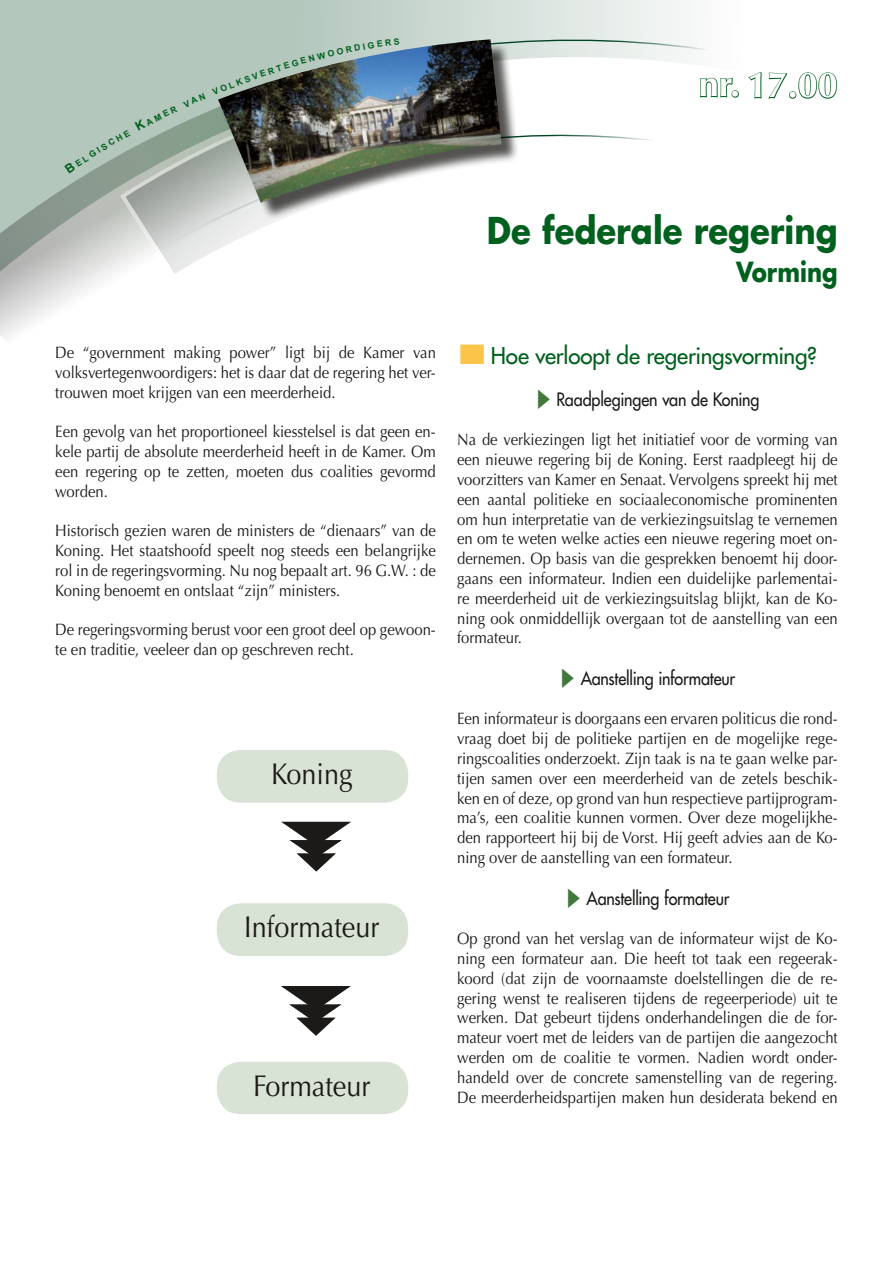
<style>
.page{position:relative;width:893px;height:1263px;background:#fff}
.page>*{position:absolute;margin:0;border:0;box-sizing:border-box;transform-origin:0 0}
.t1{font:700 36px "Futura Std";color:#00601d;scale:.9 1}
.t2{font:700 36px "Optima LT Std";color:#fff}
.t3{font:30px "Optima LT Std";color:#1b1a18;scale:.9 1}
.t4{font:700 27px "Futura Std";color:#00601d;scale:.85 1}
.t5{font:500 22.5px "Futura Std";letter-spacing:-.01em;color:#00601d}
.t6{font:500 18px "Futura Std";letter-spacing:-.01em;color:#1b1a18;scale:.9 1}
.t7{font:16.5px/19.8px "Optima LT Std";color:#1b1a18;text-align:justify;scale:.9 1}
</style>
<div class="page">
<svg style="left:0;top:0;width:797px;height:100px;fill:#b3c7bd"></svg>
<div style="left:0;top:100px;width:64px;height:45px;background:#b3c7bd"></div>
<svg style="left:0;top:145px;width:118px;height:194px"></svg>
<svg style="left:118px;top:87px;width:161px;height:187px"></svg>
<svg style="left:477px;top:36px;width:263px;height:105px"></svg>
<div style="left:221px;top:42px;width:299px;height:178px;background:#1b1a18;opacity:.75"></div>
<img style="left:218px;top:39px;width:284px;height:164px">
<svg style="left:746px;top:71px;width:42px;height:28px"></svg>
<div style="left:789px;top:91px;width:7px;height:8px;border:2px solid #00601d;border-radius:50%"></div>
<svg style="left:798px;top:72px;width:40px;height:27px"></svg>
<svg style="left:281px;top:821px;width:70px;height:51px"></svg>
<svg style="left:281px;top:986px;width:70px;height:50px"></svg>
<div style="left:217px;top:750px;width:191px;height:53px;background:#d9e3d5;border-radius:24px"></div>
<div style="left:217px;top:903px;width:191px;height:53px;background:#d9e3d5;border-radius:24px"></div>
<div style="left:217px;top:1062px;width:191px;height:52px;background:#d9e3d5;border-radius:24px"></div>
<svg style="left:64px;top:93px;width:142px;height:80px;background:#a8bbb0"></svg>
<svg style="left:212px;top:38px;width:188px;height:57px;background:#879d9e"></svg>
<h1 class="t2" style="left:699px;top:64px;width:140px">nr. 17.00</h1>
<h1 class="t1" style="left:487px;top:206px;width:391px">De federale regering</h1>
<h3 class="t4" style="left:736px;top:254px;width:121px">Vorming</h3>
<p class="t7" style="left:55px;top:343px;width:424px">De “government making power” ligt bij de Kamer van volksvertegen woordi gers: het is daar dat de regering het ver&shy;trouwen moet krijgen van een meerderheid.</p>
<p class="t7" style="left:55px;top:422px;width:424px">Een gevolg van het proportioneel kiesstelsel is dat geen en&shy;kele partij de absolute meerderheid heeft in de Kamer. Om een regering op te zetten, moeten dus coalities gevormd worden.</p>
<p class="t7" style="left:55px;top:521px;width:424px">Historisch gezien waren de ministers de “dienaar s” van de Koning. Het staatshoofd speelt nog steeds een belangrijke rol in de regerings vorming. Nu nog bepaalt art. 96 G.W. : de Koning benoemt en ontslaat “zijn” ministers.</p>
<p class="t7" style="left:55px;top:620px;width:424px">De regeringsvorming berust voor een groot deel op gewoon&shy;te en traditie, veeleer dan op geschreven recht.</p>
<h2 class="t3" style="left:271px;top:756px;width:92px">Koning</h2>
<h2 class="t3" style="left:244px;top:910px;width:152px">Informateur</h2>
<h2 class="t3" style="left:253px;top:1068px;width:132px">Formateur</h2>
<h3 class="t5" style="left:491px;top:342px;width:328px">Hoe verloopt de regeringsvorming?</h3>
<p class="t6" style="left:557px;top:388px;width:227px">Raadplegingen van de Koning</p>
<p class="t7" style="left:457px;top:430px;width:424px">Na de verkiezingen ligt het initiatief voor de vorming van een nieuwe rege ring bij de Koning. Eerst raadpleegt hij de voorzitters van Kamer en Senaat. Vervolgens spreekt hij met een aantal politieke en sociaaleconomische prominenten om hun interpreta tie van de verkiezingsuitslag te vernemen en om te weten welke acties een nieuwe regering moet on&shy;dernemen. Op basis van die gesprekken benoemt hij door&shy;gaans een infor ma teur. Indien een duidelijke parlementai&shy;re meer derheid uit de verkiez ingsuitslag blijkt, kan de Ko&shy;ning ook onmiddellijk overgaan tot de aanstel ling van een formateur.</p>
<p class="t6" style="left:581px;top:667px;width:173px">Aanstelling informateur</p>
<p class="t7" style="left:457px;top:709px;width:424px">Een informateur is doorgaans een ervaren politicus die rond&shy;vraag doet bij de politieke partijen en de mogelijke rege&shy;ringscoalities onderzoekt. Zijn taak is na te gaan welke par&shy;tijen samen over een meerderheid van de zetels beschik&shy;ken en of deze, op grond van hun respectieve partijprogram&shy;ma’s, een coalitie kunnen vormen. Over deze mogelijkhe&shy;den rapporteert hij bij de Vorst. Hij geeft advies aan de Ko&shy;ning over de aanstelling van een formateur.</p>
<p class="t6" style="left:587px;top:886px;width:160px">Aanstelling formateur</p>
<p class="t7" style="left:457px;top:929px;width:424px">Op grond van het verslag van de informateur wijst de Ko&shy;ning een formateur aan. Die heeft tot taak een regeerak&shy;koord (dat zijn de voornaamste doel stellin gen die de re&shy;gering wenst te realiseren tijdens de regeerperiode) uit te werken. Dat gebeurt tijdens onderhandelingen die de for&shy;mateur voert met de leiders van de partijen die aangezocht werden om de coalitie te vormen. Nadien wordt onder&shy;handeld over de concrete samenstelling van de regering.<br>De meerderheidspartijen maken hun desiderata bekend en</p>
</div>
